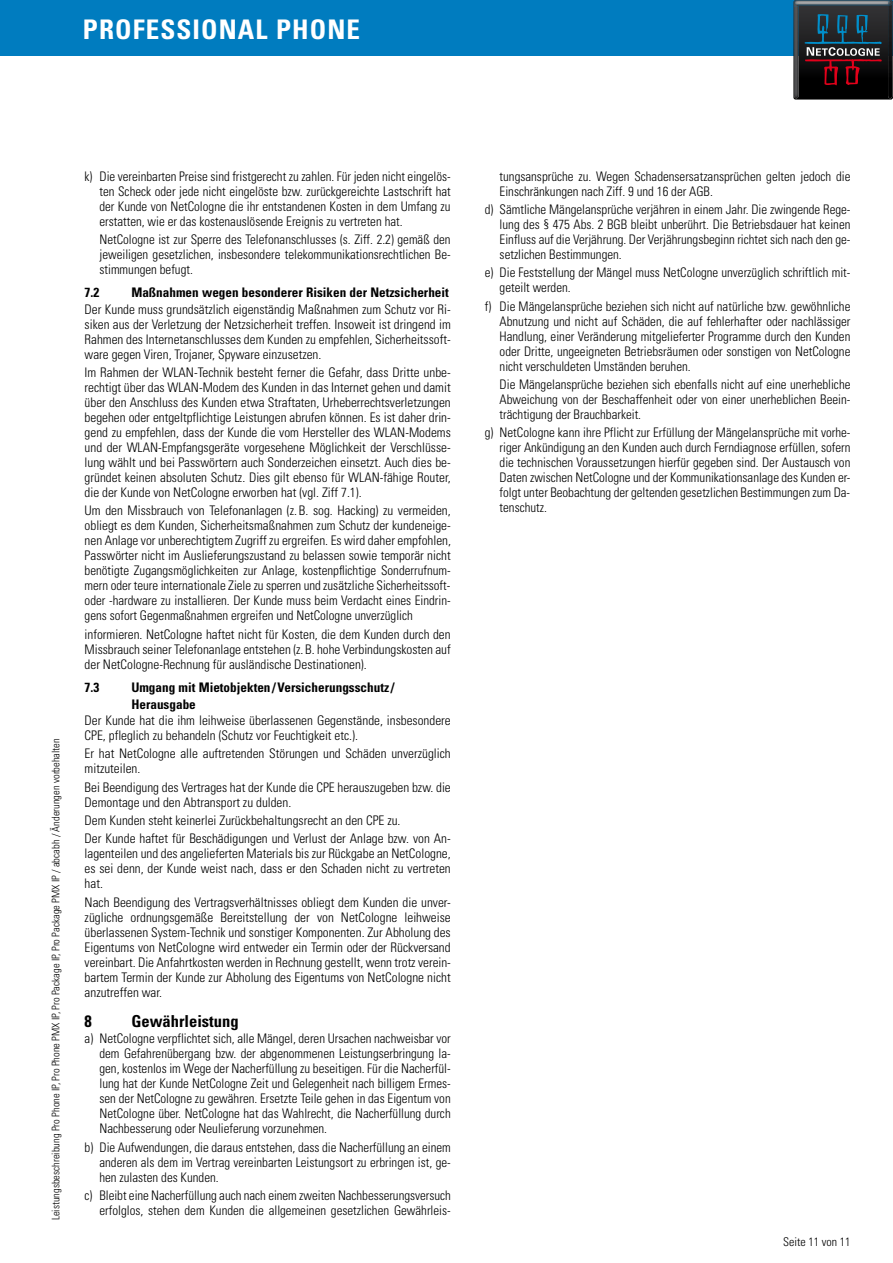
<style>
.page{position:relative;width:893px;height:1263px;background:#fff}
.page>*{position:absolute;margin:0;border:0;box-sizing:border-box;transform-origin:0 0}
.t1{font:700 condensed 27px "Univers";letter-spacing:.04em;color:#fff}
.t2{font:700 condensed 16.5px "Univers";color:#000}
.t3{font:300 condensed 13.2px/15px "Univers";color:#000;text-align:justify}
.t4{font:700 condensed 13.2px/16.5px "Univers";color:#000}
.t5{font:300 condensed 12px "Univers";color:#000}
.t6{font:300 condensed 10.5px "Univers";color:#000}
</style>
<div class="page">
<div style="left:0;top:0;width:893px;height:55px;background:#007cbf"></div>
<svg style="left:793px;top:0;width:100px;height:100px;background:#2b2b30"></svg>
<h1 class="t1" style="left:83px;top:13px;width:278px">PROFESSIONAL PHONE</h1>
<p class="t6" style="left:49px;top:1220px;width:484px;rotate:-90deg">Leistungsbeschreibung Pro Phone IP, Pro Phone PMX IP, Pro Package IP, Pro Package PMX IP / abcabh / Änderungen vorbehalten</p>
<p class="t3" style="left:99px;top:168px;width:353px;text-indent:-15px">k) Die vereinbarten Preise sind fristgerecht zu zahlen. Für jeden nicht eingelös&shy;ten Scheck oder jede nicht eingelöste bzw. zurückgereichte Lastschrift hat der Kunde von NetCologne die ihr entstandenen Kosten in dem Umfang zu erstatten, wie er das kostenauslösende Ereignis zu vertreten hat.</p>
<p class="t3" style="left:99px;top:232px;width:353px">NetCologne ist zur Sperre des Telefonanschlusses (s. Ziff. 2.2) gemäß den jeweiligen gesetzlichen, insbesondere telekommunikationsrechtlichen Be&shy;stimmungen befugt.</p>
<p class="t4" style="left:85px;top:284px;width:16px">7.2</p>
<p class="t4" style="left:131px;top:284px;width:319px">Maßnahmen wegen besonderer Risiken der Netzsicherheit</p>
<p class="t3" style="left:85px;top:301px;width:368px">Der Kunde muss grundsätzlich eigenständig Maßnahmen zum Schutz vor Ri&shy;siken aus der Verletzung der Netzsicherheit treffen. Insoweit ist dringend im Rahmen des Internetanschlusses dem Kunden zu empfehlen, Sicherheitssoft&shy;ware gegen Viren, Trojaner, Spyware einzusetzen.</p>
<p class="t3" style="left:85px;top:365px;width:368px">Im Rahmen der WLAN-Technik besteht ferner die Gefahr, dass Dritte unbe&shy;rechtigt über das WLAN-Modem des Kunden in das Internet gehen und damit über den Anschluss des Kunden etwa Straftaten, Urheberrechtsverletzungen begehen oder entgeltpflichtige Leistungen abrufen können. Es ist daher drin&shy;gend zu empfehlen, dass der Kunde die vom Hersteller des WLAN-Modems und der WLAN-Empfangsgeräte vorgesehene Möglichkeit der Verschlüsse&shy;lung wählt und bei Passwörtern auch Sonderzeichen einsetzt. Auch dies be&shy;gründet keinen absoluten Schutz. Dies gilt ebenso für WLAN-fähige Router, die der Kunde von NetCologne erworben hat (vgl. Ziff 7.1).</p>
<p class="t3" style="left:85px;top:503px;width:368px">Um den Missbrauch von Telefonanlagen (z.B. sog. Hacking) zu vermeiden, obliegt es dem Kunden, Sicherheitsmaßnahmen zum Schutz der kundeneige&shy;nen Anlage vor unberechtigtem Zugriff zu ergreifen. Es wird daher empfohlen, Passwörter nicht im Auslieferungszustand zu belassen sowie temporär nicht benötigte Zugangsmöglichkeiten zur Anlage, kostenpflichtige Sonderrufnum&shy;mern oder teure internationale Ziele zu sperren und zusätzliche Sicherheitssoft&shy;oder -hardware zu installieren. Der Kunde muss beim Verdacht eines Eindrin&shy;gens sofort Gegenmaßnahmen ergreifen und NetCologne unverzüglich</p>
<p class="t3" style="left:85px;top:627px;width:368px">informieren. NetCologne haftet nicht für Kosten, die dem Kunden durch den Missbrauch seiner Telefonanlage entstehen (z.B. hohe Verbindungskosten auf der NetCologne-Rechnung für ausländische Destinationen).</p>
<p class="t4" style="left:85px;top:679px;width:16px">7.3</p>
<p class="t4" style="left:131px;top:679px;width:265px">Umgang mit Mietobjekten/Versicherungsschutz/<br>Herausgabe</p>
<p class="t3" style="left:85px;top:713px;width:368px">Der Kunde hat die ihm leihweise überlassenen Gegenstände, insbesondere<br>CPE, pfleglich zu behandeln (Schutz vor Feuchtigkeit etc.).</p>
<p class="t3" style="left:85px;top:746px;width:368px">Er hat NetCologne alle auftretenden Störungen und Schäden unverzüglich mitzuteilen.</p>
<p class="t3" style="left:85px;top:779px;width:368px">Bei Beendigung des Vertrages hat der Kunde die CPE herauszugeben bzw. die<br>Demontage und den Abtransport zu dulden.</p>
<p class="t3" style="left:85px;top:811px;width:368px;line-height:18.5px">Dem Kunden steht keinerlei Zurückbehaltungsrecht an den CPE zu.<br>Der Kunde haftet für Beschädigungen und Verlust der Anlage bzw. von An-</p>
<p class="t3" style="left:85px;top:846px;width:368px">lagenteilen und des angelieferten Materials bis zur Rückgabe an NetCologne, es sei denn, der Kunde weist nach, dass er den Schaden nicht zu vertreten hat.</p>
<p class="t3" style="left:85px;top:895px;width:368px">Nach Beendigung des Vertragsverhältnisses obliegt dem Kunden die unver&shy;zügliche ordnungsgemäße Bereitstellung der von NetCologne leihweise überlassenen System-Technik und sonstiger Komponenten. Zur Abholung des Eigentums von NetCologne wird entweder ein Termin oder der Rückversand vereinbart. Die Anfahrtkosten werden in Rechnung gestellt, wenn trotz verein&shy;bartem Termin der Kunde zur Abholung des Eigentums von NetCologne nicht anzutreffen war.</p>
<p class="t2" style="left:85px;top:1011px;width:33px">8 G</p>
<p class="t2" style="left:141px;top:1011px;width:99px">ewährleistung</p>
<p class="t3" style="left:99px;top:1031px;width:353px;text-indent:-15px">a) NetCologne verpflichtet sich, alle Mängel, deren Ursachen nachweisbar vor dem Gefahrenübergang bzw. der abgenommenen Leistungserbringung la&shy;gen, kostenlos im Wege der Nacherfüllung zu beseitigen. Für die Nacherfül&shy;lung hat der Kunde NetCologne Zeit und Gelegenheit nach billigem Ermes&shy;sen der NetCologne zu gewähren. Ersetzte Teile gehen in das Eigentum von NetCologne über. NetCologne hat das Wahlrecht, die Nacherfüllung durch Nachbesserung oder Neulieferung vorzunehmen.</p>
<p class="t3" style="left:99px;top:1139px;width:353px;text-indent:-15px">b) Die Aufwendungen, die daraus entstehen, dass die Nacherfüllung an einem anderen als dem im Vertrag vereinbarten Leistungsort zu erbringen ist, ge&shy;hen zulasten des Kunden.</p>
<p class="t3" style="left:85px;top:1188px;width:368px;text-align:right">c) Bleibt eine Nacherfüllung auch nach einem zweiten Nachbesserungsversuch erfolglos, stehen dem Kunden die allgemeinen gesetzlichen Gewährleis-</p>
<p class="t3" style="left:500px;top:168px;width:352px">tungsansprüche zu. Wegen Schadensersatzansprüchen gelten jedoch die<br>Einschränkungen nach Ziff. 9 und 16 der AGB.</p>
<p class="t3" style="left:500px;top:202px;width:352px;text-indent:-15px">d) Sämtliche Mängelansprüche verjähren in einem Jahr. Die zwingende Rege&shy;lung des § 475 Abs. 2 BGB bleibt unberührt. Die Betriebsdauer hat keinen Einfluss auf die Verjährung. Der Verjährungsbeginn richtet sich nach den ge&shy;setzlichen Bestimmungen.</p>
<p class="t3" style="left:500px;top:265px;width:352px;text-indent:-15px">e) Die Feststellung der Mängel muss NetCologne unverzüglich schriftlich mit&shy;geteilt werden.</p>
<p class="t3" style="left:500px;top:299px;width:352px;text-indent:-15px">f) Die Mängelansprüche beziehen sich nicht auf natürliche bzw. gewöhnliche Abnutzung und nicht auf Schäden, die auf fehlerhafter oder nachlässiger Handlung, einer Veränderung mitgelieferter Programme durch den Kunden oder Dritte, ungeeigneten Betriebsräumen oder sonstigen von NetCologne nicht verschuldeten Umständen beruhen.</p>
<p class="t3" style="left:500px;top:377px;width:352px">Die Mängelansprüche beziehen sich ebenfalls nicht auf eine unerhebliche Abweichung von der Beschaffenheit oder von einer unerheblichen Beein&shy;trächtigung der Brauchbarkeit.</p>
<p class="t3" style="left:500px;top:425px;width:352px;text-indent:-15px">g) NetCologne kann ihre Pflicht zur Erfüllung der Mängelansprüche mit vorhe&shy;riger Ankündigung an den Kunden auch durch Ferndiagnose erfüllen, sofern die technischen Voraussetzungen hierfür gegeben sind. Der Austausch von Daten zwischen NetCologne und der Kommunikationsanlage des Kunden er&shy;folgt unter Beobachtung der geltenden gesetzlichen Bestimmungen zum Da&shy;tenschutz.</p>
<p class="t5" style="left:783px;top:1235px;width:69px">Seite 11 von 11</p>
</div>
